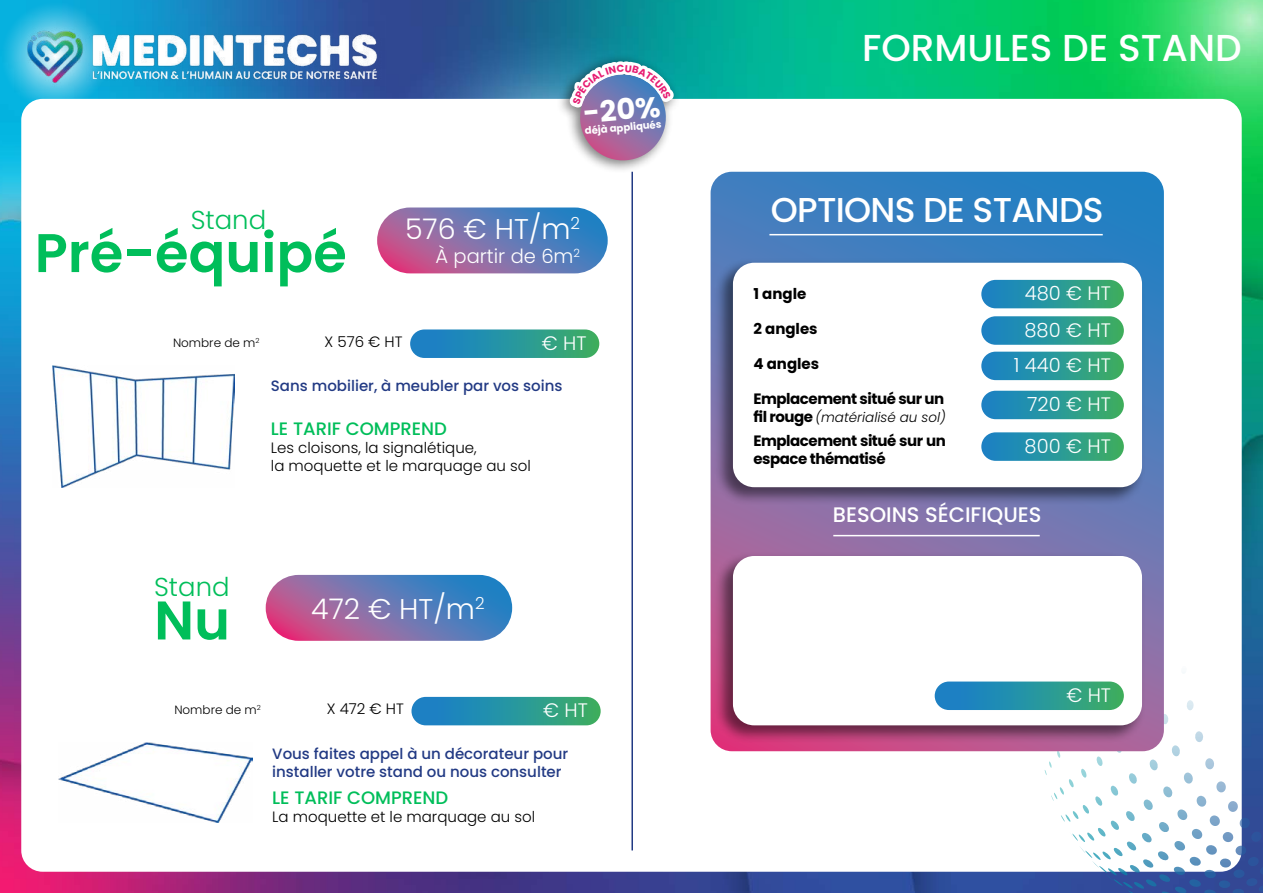
<style>
.page{position:relative;width:1263px;height:893px;background:#fff}
.page>*{position:absolute;margin:0;border:0;box-sizing:border-box;transform-origin:0 0}
.t1{font:600 54.3px "Poppins";color:#00be5a}
.t2{font:500 37.5px "Poppins";color:#fff}
.t3{font:500 34.5px "Poppins";letter-spacing:-.02em;color:#fff}
.t4{font:700 28.95px "Poppins";color:#fff}
.t5{font:300 28.5px "Poppins";color:#fff}
.t6{font:300 25.95px "Poppins";color:#00be5a}
.t7{font:500 21px "Poppins";color:#fff}
.t8{font:300 19.5px "Poppins";color:#fff}
.t9{font:500 18px "Poppins";color:#00be5a}
.t10{font:500 15px/18px "Poppins";color:#223a84}
.t11{font:300 15px "Poppins";color:#000}
.t12{font:700 15px/18px "Poppins";letter-spacing:-.03em;color:#000}
.t13{font:italic 300 13.5px "Poppins";color:#000}
.t14{font:300 12px "Poppins";color:#000}
.t15{font:700 10.05px "Poppins";color:#fff}
.s1{font-weight:700;font-style:normal;font-size:15px}
</style>
<div class="page">
<img style="left:0;top:0;width:1263px;height:893px">
<div style="left:21px;top:99px;width:1221px;height:773px;background:#fff;border-radius:21px"></div>
<svg style="left:0;top:1px;width:110px;height:110px"></svg>
<img style="left:21px;top:21px;width:364px;height:69px">
<hr style="left:631px;top:172px;width:2px;height:678px;background:#223a84">
<img style="left:58px;top:742px;width:194px;height:81px">
<svg style="left:411px;top:697px;width:190px;height:28px"></svg>
<svg style="left:410px;top:329px;width:189px;height:29px"></svg>
<svg style="left:266px;top:575px;width:246px;height:66px"></svg>
<svg style="left:377px;top:207px;width:231px;height:66px"></svg>
<img style="left:52px;top:365px;width:183px;height:122px">
<svg style="left:711px;top:172px;width:453px;height:579px"></svg>
<div style="left:713px;top:258px;width:432px;height:247px;background:#000;opacity:.5"></div>
<div style="left:733px;top:263px;width:409px;height:224px;background:#fff;border-radius:21px"></div>
<div style="left:713px;top:551px;width:432px;height:193px;background:#000;opacity:.5"></div>
<div style="left:733px;top:556px;width:409px;height:169px;background:#fff;border-radius:21px"></div>
<svg style="left:935px;top:630px;width:328px;height:263px"></svg>
<div style="left:556px;top:53px;width:125px;height:121px;background:#000;opacity:.5"></div>
<hr style="left:769px;top:234px;width:334px;height:1px;background:#fff">
<hr style="left:833px;top:535px;width:207px;height:1px;background:#fff">
<div style="left:981px;top:391px;width:143px;height:28px;background:linear-gradient(to right,#1881cd,#3caf64);border-radius:14px"></div>
<div style="left:981px;top:432px;width:143px;height:29px;background:linear-gradient(to right,#1a82cd,#3daf65);border-radius:14px"></div>
<div style="left:981px;top:280px;width:143px;height:28px;background:linear-gradient(to right,#1881cd,#3caf64);border-radius:14px"></div>
<div style="left:981px;top:316px;width:143px;height:29px;background:linear-gradient(to right,#1b82cd,#3daf65);border-radius:14px"></div>
<div style="left:981px;top:352px;width:143px;height:28px;background:linear-gradient(to right,#1881cd,#3caf64);border-radius:14px"></div>
<svg style="left:572px;top:65px;width:99px;height:97px"></svg>
<p class="t6" style="left:191px;top:204px;width:77px">Stand</p>
<p class="t1" style="left:35px;top:222px;width:314px">Pré-équipé</p>
<p class="t4" style="left:582px;top:96px;width:79px;rotate:-5deg">-20%</p>
<p class="t15" style="left:584px;top:125px;width:78px;rotate:-5deg">déjà appliqués</p>
<p class="t5" style="left:405px;top:212px;width:177px">576 € HT/m<sup>2</sup></p>
<p class="t8" style="left:435px;top:245px;width:146px">À partir de 6m<sup>2</sup></p>
<p class="t14" style="left:173px;top:336px;width:88px">Nombre de m<sup>2</sup></p>
<p class="t11" style="left:325px;top:333px;width:80px">X 576 € HT</p>
<p class="t8" style="left:542px;top:332px;width:46px">€ HT</p>
<p class="t10" style="left:271px;top:377px;width:293px">Sans mobilier, à meubler par vos soins</p>
<p class="t9" style="left:271px;top:418px;width:178px">LE TARIF COMPREND</p>
<p class="t11" style="left:271px;top:439px;width:207px">Les cloisons, la signalétique,</p>
<p class="t11" style="left:271px;top:457px;width:261px">la moquette et le marquage au sol</p>
<p class="t6" style="left:154px;top:572px;width:77px">Stand</p>
<p class="t1" style="left:154px;top:589px;width:77px">Nu</p>
<p class="t5" style="left:311px;top:592px;width:175px">472 € HT/m<sup>2</sup></p>
<p class="t14" style="left:174px;top:703px;width:88px">Nombre de m<sup>2</sup></p>
<p class="t11" style="left:327px;top:700px;width:79px">X 472 € HT</p>
<p class="t8" style="left:543px;top:699px;width:46px">€ HT</p>
<p class="t10" style="left:272px;top:745px;width:297px">Vous faites appel à un décorateur pour installer votre stand ou nous consulter</p>
<p class="t9" style="left:272px;top:788px;width:178px">LE TARIF COMPREND</p>
<p class="t11" style="left:272px;top:808px;width:264px">La moquette et le marquage au sol</p>
<p class="t2" style="left:862px;top:26px;width:381px">FORMULES DE STAND</p>
<p class="t3" style="left:771px;top:190px;width:334px">OPTIONS DE STANDS</p>
<p class="t12" style="left:753px;top:285px;width:54px">1 angle</p>
<p class="t8" style="left:1025px;top:282px;width:88px">480 € HT</p>
<p class="t8" style="left:1024px;top:319px;width:88px">880 € HT</p>
<p class="t8" style="left:1014px;top:354px;width:98px">1 440 € HT</p>
<p class="t8" style="left:1027px;top:393px;width:85px">720 € HT</p>
<p class="t8" style="left:1024px;top:435px;width:88px">800 € HT</p>
<p class="t12" style="left:753px;top:320px;width:66px">2 angles</p>
<p class="t12" style="left:753px;top:355px;width:67px">4 angles</p>
<p class="t12" style="left:753px;top:390px;width:192px">Emplacement situé sur un</p>
<p class="t13" style="left:753px;top:409px;width:194px"><span class="s1">fil rouge</span> (matérialisé au sol)</p>
<p class="t12" style="left:753px;top:431px;width:194px">Emplacement situé sur un espace thématisé</p>
<p class="t7" style="left:833px;top:503px;width:210px">BESOINS SÉCIFIQUES</p>
<p class="t8" style="left:1066px;top:684px;width:46px">€ HT</p>
</div>
